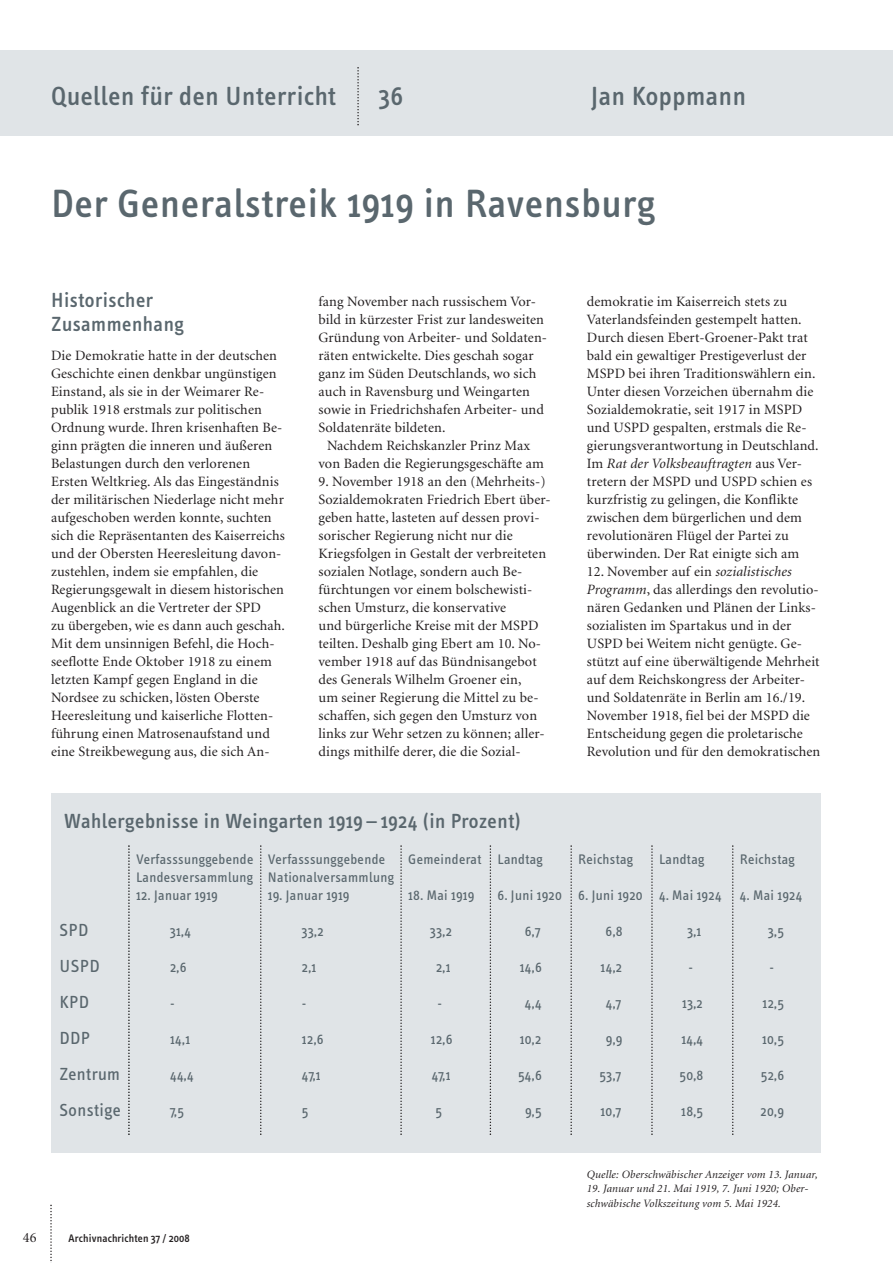
<style>
.page{position:relative;width:893px;height:1263px;background:#fff}
.page>*{position:absolute;margin:0;border:0;box-sizing:border-box;transform-origin:0 0}
.t1{font:500 40.5px "Info Text";letter-spacing:.025em;color:#5a676e}
.t2{font:500 27px "Info Text";letter-spacing:.025em;color:#5a676e}
.t3{font:500 21px/24px "Info Text";letter-spacing:.025em;color:#5a676e}
.t4{font:18px/36px "Info Text";letter-spacing:.025em;color:#5a676e}
.t5{font:14.25px/18px "Minion";letter-spacing:.01em;color:#231f20}
.t6{font:14.25px/18px "Info Text";letter-spacing:.025em;color:#5a676e}
.t7{font:italic 11.25px/14.2px "Minion";letter-spacing:.015em;color:#231f20}
.t8{font:500 11.25px "Info Text";letter-spacing:.015em;color:#231f20}
.s1{font-style:italic}
</style>
<div class="page">
<svg style="left:50px;top:1205px;width:2px;height:58px"></svg>
<div style="left:0;top:50px;width:893px;height:86px;background:#e0e4e7"></div>
<svg style="left:357px;top:67px;width:2px;height:58px"></svg>
<div style="left:51px;top:793px;width:770px;height:359px;background:#e0e4e7"></div>
<svg style="left:128px;top:845px;width:2px;height:290px"></svg>
<svg style="left:260px;top:845px;width:1px;height:290px"></svg>
<svg style="left:400px;top:845px;width:2px;height:290px"></svg>
<svg style="left:490px;top:845px;width:1px;height:290px"></svg>
<svg style="left:570px;top:845px;width:2px;height:290px"></svg>
<svg style="left:651px;top:845px;width:2px;height:290px"></svg>
<svg style="left:732px;top:845px;width:1px;height:290px"></svg>
<h2 class="t2" style="left:51px;top:86px;width:287px">Quellen für den Unterricht</h2>
<h2 class="t2" style="left:379px;top:86px;width:26px">36</h2>
<h2 class="t2" style="left:591px;top:86px;width:156px">Jan Koppmann</h2>
<h1 class="t1" style="left:51px;top:188px;width:606px">Der Generalstreik 1919 in Ravensburg</h1>
<h3 class="t3" style="left:51px;top:290px;width:134px">Historischer<br>Zusammenhang</h3>
<p class="t5" style="left:51px;top:348px;width:235px">Die Demokratie hatte in der deutschen Geschichte einen denkbar ungünstigen Einstand, als sie in der Weimarer Re&shy;publik 1918 erstmals zur politischen Ordnung wurde. Ihren krisenhaften Be&shy;ginn prägten die inneren und äußeren Belastungen durch den verlorenen Ersten Weltkrieg. Als das Eingeständnis der militärischen Niederlage nicht mehr aufgeschoben werden konnte, suchten sich die Repräsentanten des Kaiserreichs und der Obersten Heeresleitung davon&shy;zustehlen, indem sie empfahlen, die Regierungsgewalt in diesem historischen Augenblick an die Vertreter der SPD<br>zu übergeben, wie es dann auch geschah.<br>Mit dem unsinnigen Befehl, die Hoch&shy;seeflotte Ende Oktober 1918 zu einem letzten Kampf gegen England in die Nordsee zu schicken, lösten Oberste Heeresleitung und kaiserliche Flotten&shy;führung einen Matrosenaufstand und eine Streikbewegung aus, die sich An-</p>
<p class="t5" style="left:319px;top:294px;width:219px">fang November nach russischem Vor-</p>
<p class="t5" style="left:319px;top:312px;width:227px">bild in kürzester Frist zur landesweiten</p>
<p class="t5" style="left:319px;top:330px;width:230px">Gründung von Arbeiter- und Soldaten-</p>
<p class="t5" style="left:319px;top:348px;width:217px">räten entwickelte. Dies geschah sogar</p>
<p class="t5" style="left:319px;top:366px;width:219px">ganz im Süden Deutschlands, wo sich</p>
<p class="t5" style="left:319px;top:384px;width:213px">auch in Ravensburg und Weingarten</p>
<p class="t5" style="left:319px;top:402px;width:227px">sowie in Friedrichshafen Arbeiter- und</p>
<p class="t5" style="left:319px;top:420px;width:128px">Soldatenräte bildeten.</p>
<p class="t5" style="left:327px;top:438px;width:205px">Nachdem Reichskanzler Prinz Max</p>
<p class="t5" style="left:319px;top:456px;width:227px">von Baden die Regierungsgeschäfte am</p>
<p class="t5" style="left:319px;top:474px;width:234px">9. November 1918 an den (Mehrheits-)<br>Sozialdemokraten Friedrich Ebert über&shy;geben hatte, lasteten auf dessen provi&shy;sorischer Regierung nicht nur die Kriegsfolgen in Gestalt der verbreiteten sozialen Notlage, sondern auch Be&shy;fürchtungen vor einem bolschewisti&shy;schen Umsturz, die konservative<br>und bürgerliche Kreise mit der MSPD teilten. Deshalb ging Ebert am 10. No&shy;vember 1918 auf das Bündnisangebot des Generals Wilhelm Groener ein,<br>um seiner Regierung die Mittel zu be&shy;schaffen, sich gegen den Umsturz von links zur Wehr setzen zu können; aller&shy;dings mithilfe derer, die die Sozial-</p>
<p class="t5" style="left:587px;top:293px;width:233px">demokratie im Kaiserreich stets zu Vaterlandsfeinden gestempelt hatten.<br>Durch diesen Ebert-Groener-Pakt trat bald ein gewaltiger Prestigeverlust der MSPD bei ihren Traditionswählern ein.<br>Unter diesen Vorzeichen übernahm die Sozialdemokratie, seit 1917 in MSPD und USPD gespalten, erstmals die Re&shy;gierungsverantwortung in Deutschland.<br>Im <span class="s1">Rat der Volksbeauftragten</span> aus Ver&shy;tretern der MSPD und USPD schien es kurzfristig zu gelingen, die Konflikte zwischen dem bürgerlichen und dem revolutionären Flügel der Partei zu überwinden. Der Rat einigte sich am</p>
<p class="t5" style="left:587px;top:563px;width:235px">12. November auf ein <span class="s1">sozialistisches Programm</span>, das allerdings den revolutio&shy;nären Gedanken und Plänen der Links&shy;sozialisten im Spartakus und in der USPD bei Weitem nicht genügte. Ge&shy;stützt auf eine überwältigende Mehrheit auf dem Reichskongress der Arbeiter&shy;und Soldatenräte in Berlin am 16./19.<br>November 1918, fiel bei der MSPD die Entscheidung gegen die proletarische Revolution und für den demokratischen</p>
<h3 class="t3" style="left:64px;top:811px;width:459px">Wahlergebnisse in Weingarten 1919 – 1924 (in Prozent)</h3>
<p class="t4" style="left:60px;top:913px;width:63px">SPD<br>USPD<br>KPD<br>DDP<br>Zentrum<br>Sonstige</p>
<p class="t6" style="left:136px;top:851px;width:119px">Verfasssunggebende<br>Landesversammlung</p>
<p class="t6" style="left:136px;top:887px;width:83px">12. Januar 1919</p>
<p class="t6" style="left:170px;top:923px;width:22px">31,4</p>
<p class="t6" style="left:170px;top:959px;width:18px">2,6</p>
<p class="t6" style="left:170px;top:995px;width:6px">-</p>
<p class="t6" style="left:170px;top:1031px;width:22px">14,1</p>
<p class="t6" style="left:170px;top:1067px;width:25px">44,4</p>
<p class="t6" style="left:170px;top:1103px;width:15px">7,5</p>
<p class="t6" style="left:268px;top:851px;width:128px">Verfasssunggebende<br>Nationalversammlung</p>
<p class="t6" style="left:268px;top:887px;width:83px">19. Januar 1919</p>
<p class="t6" style="left:302px;top:923px;width:23px">33,2</p>
<p class="t6" style="left:302px;top:959px;width:16px">2,1</p>
<p class="t6" style="left:302px;top:995px;width:6px">-</p>
<p class="t6" style="left:302px;top:1031px;width:23px">12,6</p>
<p class="t6" style="left:302px;top:1067px;width:20px">47,1</p>
<p class="t6" style="left:302px;top:1103px;width:8px">5</p>
<p class="t6" style="left:408px;top:851px;width:75px">Gemeinderat</p>
<p class="t6" style="left:408px;top:887px;width:68px">18. Mai 1919</p>
<p class="t6" style="left:430px;top:923px;width:23px">33,2</p>
<p class="t6" style="left:436px;top:959px;width:16px">2,1</p>
<p class="t6" style="left:438px;top:995px;width:6px">-</p>
<p class="t6" style="left:431px;top:1031px;width:23px">12,6</p>
<p class="t6" style="left:432px;top:1067px;width:20px">47,1</p>
<p class="t6" style="left:436px;top:1103px;width:8px">5</p>
<p class="t6" style="left:497px;top:851px;width:47px">Landtag</p>
<p class="t6" style="left:497px;top:887px;width:66px">6. Juni 1920</p>
<p class="t6" style="left:525px;top:923px;width:17px">6,7</p>
<p class="t6" style="left:520px;top:959px;width:24px">14,6</p>
<p class="t6" style="left:525px;top:995px;width:18px">4,4</p>
<p class="t6" style="left:520px;top:1031px;width:23px">10,2</p>
<p class="t6" style="left:518px;top:1067px;width:25px">54,6</p>
<p class="t6" style="left:525px;top:1103px;width:18px">9,5</p>
<p class="t6" style="left:578px;top:851px;width:56px">Reichstag</p>
<p class="t6" style="left:578px;top:887px;width:66px">6. Juni 1920</p>
<p class="t6" style="left:605px;top:923px;width:19px">6,8</p>
<p class="t6" style="left:601px;top:959px;width:23px">14,2</p>
<p class="t6" style="left:606px;top:995px;width:17px">4,7</p>
<p class="t6" style="left:606px;top:1031px;width:18px">9,9</p>
<p class="t6" style="left:599px;top:1067px;width:23px">53,7</p>
<p class="t6" style="left:600px;top:1103px;width:22px">10,7</p>
<p class="t6" style="left:659px;top:851px;width:47px">Landtag</p>
<p class="t6" style="left:659px;top:887px;width:64px">4. Mai 1924</p>
<p class="t6" style="left:687px;top:923px;width:16px">3,1</p>
<p class="t6" style="left:688px;top:959px;width:6px">-</p>
<p class="t6" style="left:682px;top:995px;width:22px">13,2</p>
<p class="t6" style="left:681px;top:1031px;width:23px">14,4</p>
<p class="t6" style="left:679px;top:1067px;width:26px">50,8</p>
<p class="t6" style="left:681px;top:1103px;width:23px">18,5</p>
<p class="t6" style="left:740px;top:851px;width:56px">Reichstag</p>
<p class="t6" style="left:740px;top:887px;width:64px">4. Mai 1924</p>
<p class="t6" style="left:768px;top:923px;width:17px">3,5</p>
<p class="t6" style="left:769px;top:959px;width:6px">-</p>
<p class="t6" style="left:762px;top:995px;width:23px">12,5</p>
<p class="t6" style="left:762px;top:1031px;width:23px">10,5</p>
<p class="t6" style="left:761px;top:1067px;width:25px">52,6</p>
<p class="t6" style="left:761px;top:1103px;width:25px">20,9</p>
<p class="t5" style="left:23px;top:1230px;width:15px">46</p>
<p class="t8" style="left:69px;top:1234px;width:123px">Archivnachrichten 37 / 2008</p>
<p class="t7" style="left:587px;top:1168px;width:233px">Quelle: Oberschwäbischer Anzeiger vom 13. Januar,</p>
<p class="t7" style="left:587px;top:1182px;width:223px">19. Januar und 21. Mai 1919, 7. Juni 1920; Ober&shy;schwäbische Volkszeitung vom 5. Mai 1924.</p>
</div>
